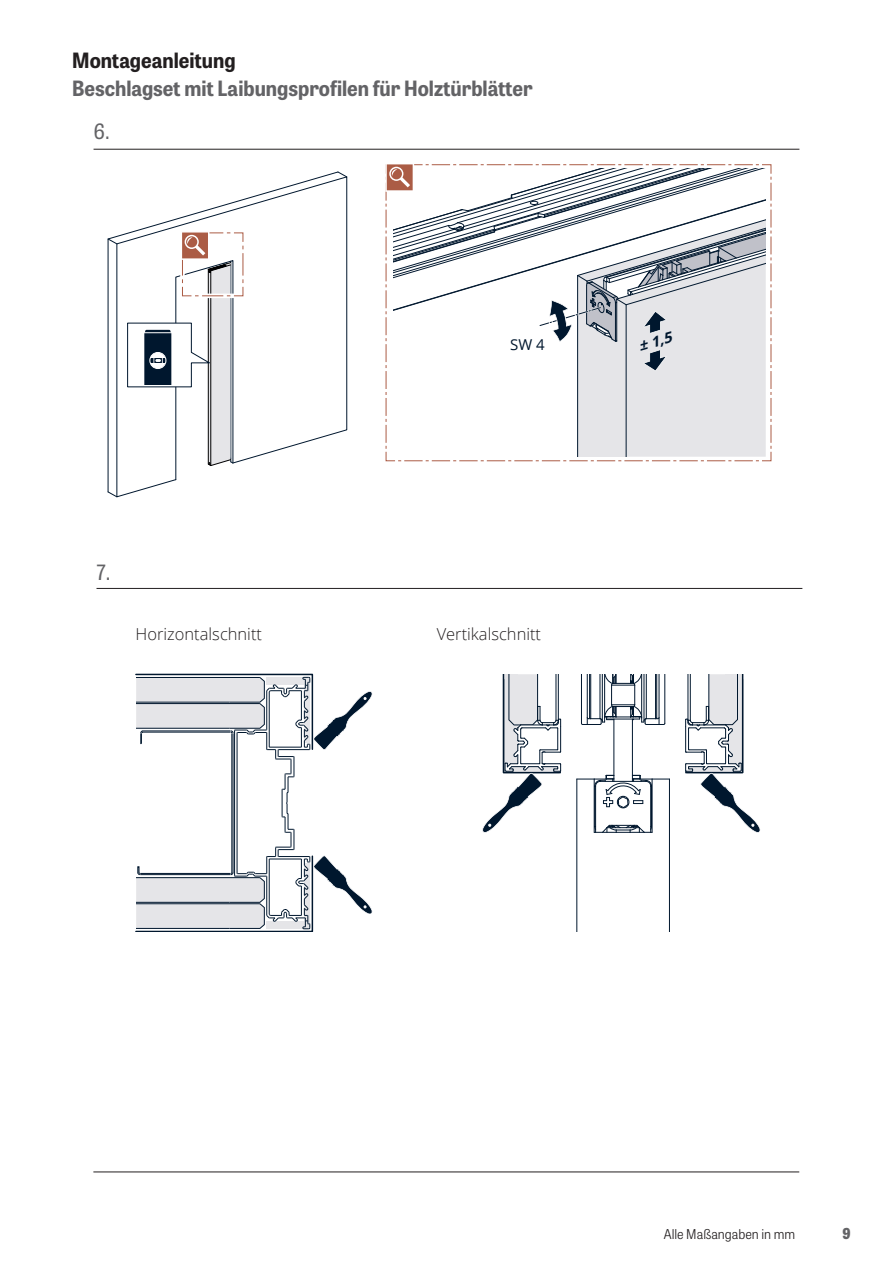
<style>
.page{position:relative;width:893px;height:1263px;background:#fff}
.page>*{position:absolute;margin:0;border:0;box-sizing:border-box;transform-origin:0 0}
.t1{font:700 21px "Tablet Gothic Narrow";color:#636366}
.t2{font:700 21px "Tablet Gothic Narrow";color:#231f20}
.Neutral_Ue3_14_Ma_Ausnahme{font:21px "Tablet Gothic Narrow";color:#636366}
.Hinweis_ohne_Box{font:300 16.5px "Open Sans";color:#231f20}
.t3{font:300 16.5px "Open Sans";color:#00172e}
.t4{font:15px "Open Sans";color:#00172e}
.t5{font:800 15px "Tablet Gothic Narrow";color:#636366}
.t6{font:italic 700 14.4px "Open Sans";color:#00172e;scale:1.04 1}
.t7{font:13.5px "Tablet Gothic Narrow Lt";color:#231f20}
</style>
<div class="page">
<svg style="left:118px;top:178px;width:229px;height:319px"></svg>
<svg style="left:108px;top:171px;width:231px;height:321px"></svg>
<svg style="left:107px;top:238px;width:11px;height:7px"></svg>
<svg style="left:107px;top:491px;width:11px;height:6px"></svg>
<svg style="left:337px;top:171px;width:10px;height:7px"></svg>
<svg style="left:127px;top:231px;width:117px;height:249px"></svg>
<svg style="left:385px;top:164px;width:387px;height:297px"></svg>
<hr style="left:652px;top:779px;width:1px;height:53px;background:#00172e">
<hr style="left:577px;top:779px;width:1px;height:152px;background:#00172e">
<hr style="left:669px;top:779px;width:1px;height:152px;background:#00172e">
<hr style="left:651px;top:786px;width:1px;height:40px;background:#00172e">
<hr style="left:594px;top:786px;width:1px;height:40px;background:#00172e">
<hr style="left:650px;top:786px;width:1px;height:46px;background:#00172e">
<hr style="left:595px;top:786px;width:1px;height:46px;background:#00172e">
<svg style="left:594px;top:825px;width:58px;height:8px"></svg>
<hr style="left:614px;top:719px;width:1px;height:62px;background:#00172e">
<hr style="left:632px;top:719px;width:1px;height:62px;background:#00172e">
<svg style="left:581px;top:674px;width:84px;height:51px"></svg>
<svg style="left:577px;top:775px;width:92px;height:33px"></svg>
<svg style="left:135px;top:673px;width:238px;height:258px"></svg>
<svg style="left:685px;top:674px;width:75px;height:159px"></svg>
<svg style="left:482px;top:674px;width:80px;height:159px"></svg>
<hr style="left:94px;top:149px;width:705px;height:1px;background:#231f20">
<hr style="left:93px;top:1171px;width:706px;height:1px;background:#231f20">
<hr style="left:97px;top:588px;width:705px;height:1px;background:#231f20">
<p class="t2" style="left:72px;top:44px;width:165px">Montageanleitung</p>
<p class="t1" style="left:72px;top:72px;width:462px">Beschlagset mit Laibungsprofilen für Holztürblätter</p>
<p class="Neutral_Ue3_14_Ma_Ausnahme" style="left:94px;top:116px;width:18px">6.</p>
<p class="t4" style="left:510px;top:335px;width:36px">SW 4</p>
<p class="t6" style="left:636px;top:336px;width:34px;rotate:-16deg">± 1,5</p>
<p class="Neutral_Ue3_14_Ma_Ausnahme" style="left:97px;top:557px;width:15px">7.</p>
<p class="Hinweis_ohne_Box" style="left:136px;top:623px;width:128px">Horizontalschnitt</p>
<p class="Hinweis_ohne_Box" style="left:437px;top:623px;width:106px">Vertikalschnitt</p>
<p class="t3" style="left:439px;top:623px;width:106px">Vertikalschnitt</p>
<p class="t7" style="left:664px;top:1224px;width:133px">Alle Maßangaben in mm</p>
<p class="t5" style="left:842px;top:1221px;width:10px">9</p>
</div>
